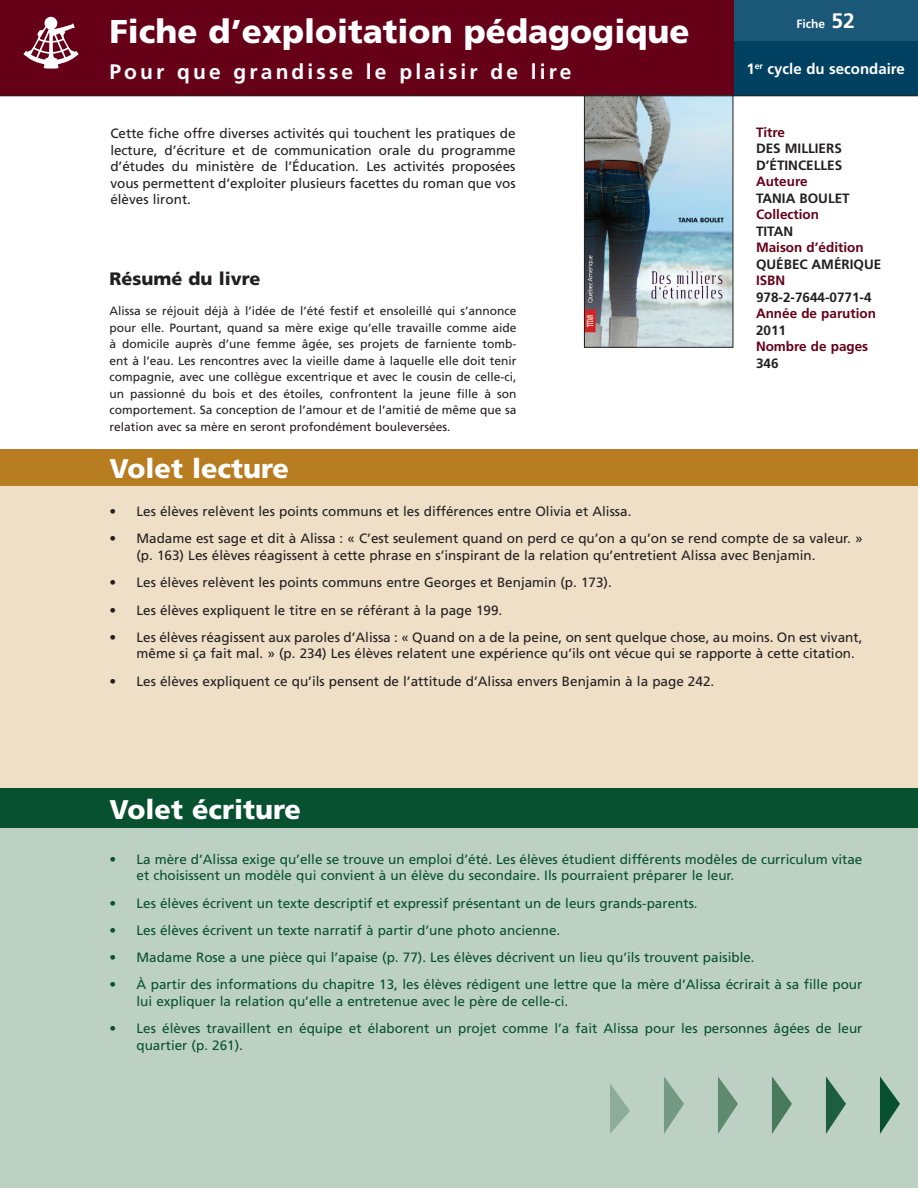
<style>
.page{position:relative;width:918px;height:1188px;background:#fff}
.page>*{position:absolute;margin:0;border:0;box-sizing:border-box;transform-origin:0 0}
.t1{font:900 33px "Frutiger";color:#fff}
.t2{font:900 27px "Frutiger";color:#fff}
.t3{font:700 21px "Frutiger";letter-spacing:.15em;color:#fff}
.t4{font:900 18px "Frutiger";color:#231f20}
.t5{font:700 15px "Frutiger";color:#fff}
.t6{font:13.5px/16.5px "Frutiger";color:#231f20}
.t7{font:13.5px/16.5px "Frutiger";color:#075130}
.t8{font:700 13.5px/16.5px "Frutiger";color:#660019}
.t9{font:700 13.5px/16.5px "Frutiger";color:#231f20}
.t10{font:12px/16.5px "Frutiger";color:#231f20;text-align:justify}
.t11{font:700 12px "Frutiger";color:#fff}
.s1{font-size:21px}
.s2{color:#231f20}
</style>
<div class="page">
<div style="left:729px;top:12px;width:189px;height:84px;background:#004060"></div>
<div style="left:729px;top:0;width:189px;height:40px;background:#1b5877"></div>
<div style="left:0;top:0;width:733px;height:96px;background:#660019"></div>
<svg style="left:23px;top:17px;width:56px;height:52px"></svg>
<div style="left:0;top:790px;width:918px;height:398px;background:#bdd0c4"></div>
<div style="left:0;top:468px;width:918px;height:332px;background:#f0dfc7"></div>
<div style="left:0;top:449px;width:918px;height:37px;background:#b87c21"></div>
<img style="left:586px;top:97px;width:145px;height:248px">
<div style="left:584px;top:95px;width:149px;height:252px;border:1px solid #231f20"></div>
<hr style="left:0;top:96px;width:918px;height:1px;background:#231f20">
<div style="left:0;top:788px;width:918px;height:40px;background:#075130"></div>
<svg style="left:610px;top:1084px;width:20px;height:50px"></svg>
<svg style="left:664px;top:1077px;width:20px;height:57px"></svg>
<svg style="left:718px;top:1076px;width:20px;height:58px"></svg>
<svg style="left:772px;top:1076px;width:20px;height:58px"></svg>
<svg style="left:826px;top:1076px;width:20px;height:58px"></svg>
<svg style="left:880px;top:1076px;width:20px;height:58px"></svg>
<p class="t1" style="left:110px;top:11px;width:582px">Fiche d’exploitation pédagogique</p>
<p class="t3" style="left:110px;top:59px;width:463px">Pour que grandisse le plaisir de lire</p>
<p class="t6" style="left:110px;top:125px;width:407px;text-align:justify">Cette fiche offre diverses activités qui touchent les pratiques de lecture, d’écriture et de communication orale du programme d’études du ministère de l’Éducation. Les activités proposées vous permettent d’exploiter plusieurs facettes du roman que vos élèves liront.</p>
<p class="t4" style="left:110px;top:268px;width:152px">Résumé du livre</p>
<p class="t10" style="left:110px;top:303px;width:409px">Alissa se réjouit déjà à l’idée de l’été festif et ensoleillé qui s’annonce pour elle. Pourtant, quand sa mère exige qu’elle travaille comme aide à domicile auprès d’une femme âgée, ses projets de farniente tomb&shy;ent à l’eau. Les rencontres avec la vieille dame à laquelle elle doit tenir compagnie, avec une collègue excentrique et avec le cousin de celle-ci, un passionné du bois et des étoiles, confrontent la jeune fille à son comportement. Sa conception de l’amour et de l’amitié de même que sa relation avec sa mère en seront profondément bouleversées.</p>
<p class="t11" style="left:796px;top:17px;width:60px">Fiche <span class="s1">52</span></p>
<p class="t5" style="left:746px;top:60px;width:160px">1<sup>er</sup> cycle du secondaire</p>
<p class="t8" style="left:756px;top:123px;width:31px">Titre</p>
<p class="t9" style="left:756px;top:140px;width:88px">DES MILLIERS<br>D’ÉTINCELLES</p>
<p class="t8" style="left:756px;top:173px;width:53px">Auteure</p>
<p class="t9" style="left:756px;top:189px;width:95px">TANIA BOULET</p>
<p class="t8" style="left:756px;top:206px;width:65px">Collection</p>
<p class="t9" style="left:756px;top:222px;width:39px">TITAN</p>
<p class="t8" style="left:756px;top:239px;width:127px">Maison d’édition<br><span class="s2">QUÉBEC AMÉRIQUE</span></p>
<p class="t8" style="left:756px;top:272px;width:31px">ISBN</p>
<p class="t9" style="left:756px;top:288px;width:117px">978-2-7644-0771-4</p>
<p class="t8" style="left:756px;top:305px;width:122px">Année de parution<br><span class="s2">2011</span></p>
<p class="t8" style="left:756px;top:338px;width:114px">Nombre de pages</p>
<p class="t9" style="left:756px;top:354px;width:24px">346</p>
<p class="t2" style="left:110px;top:452px;width:181px">Volet lecture</p>
<p class="t6" style="left:110px;top:503px;width:523px">• Les élèves relèvent les points communs et les différences entre Olivia et Alissa.</p>
<p class="t6" style="left:137px;top:530px;width:728px;text-indent:-27px">• Madame est sage et dit à Alissa : « C’est seulement quand on perd ce qu’on a qu’on se rend compte de sa valeur. » (p. 163) Les élèves réagissent à cette phrase en s’inspirant de la relation qu’entretient Alissa avec Benjamin.</p>
<p class="t6" style="left:110px;top:574px;width:504px">• Les élèves relèvent les points communs entre Georges et Benjamin (p. 173).</p>
<p class="t6" style="left:110px;top:601px;width:394px">• Les élèves expliquent le titre en se référant à la page 199.</p>
<p class="t6" style="left:137px;top:629px;width:728px;text-indent:-27px">• Les élèves réagissent aux paroles d’Alissa : « Quand on a de la peine, on sent quelque chose, au moins. On est vivant, même si ça fait mal. » (p. 234) Les élèves relatent une expérience qu’ils ont vécue qui se rapporte à cette citation.</p>
<p class="t6" style="left:110px;top:673px;width:606px">• Les élèves expliquent ce qu’ils pensent de l’attitude d’Alissa envers Benjamin à la page 242.</p>
<p class="t2" style="left:110px;top:794px;width:193px">Volet écriture</p>
<p class="t7" style="left:137px;top:851px;width:727px;text-indent:-27px">• La mère d’Alissa exige qu’elle se trouve un emploi d’été. Les élèves étudient différents modèles de curriculum vitae et choisissent un modèle qui convient à un élève du secondaire. Ils pourraient préparer le leur.</p>
<p class="t7" style="left:110px;top:894px;width:590px">• Les élèves écrivent un texte descriptif et expressif présentant un de leurs grands-parents.</p>
<p class="t7" style="left:110px;top:922px;width:452px">• Les élèves écrivent un texte narratif à partir d’une photo ancienne.</p>
<p class="t7" style="left:110px;top:949px;width:647px">• Madame Rose a une pièce qui l’apaise (p. 77). Les élèves décrivent un lieu qu’ils trouvent paisible.</p>
<p class="t7" style="left:137px;top:976px;width:727px;text-indent:-27px">• À partir des informations du chapitre 13, les élèves rédigent une lettre que la mère d’Alissa écrirait à sa fille pour lui expliquer la relation qu’elle a entretenue avec le père de celle-ci.</p>
<p class="t7" style="left:137px;top:1020px;width:728px;text-indent:-27px">• Les élèves travaillent en équipe et élaborent un projet comme l’a fait Alissa pour les personnes âgées de leur quartier (p. 261).</p>
</div>
